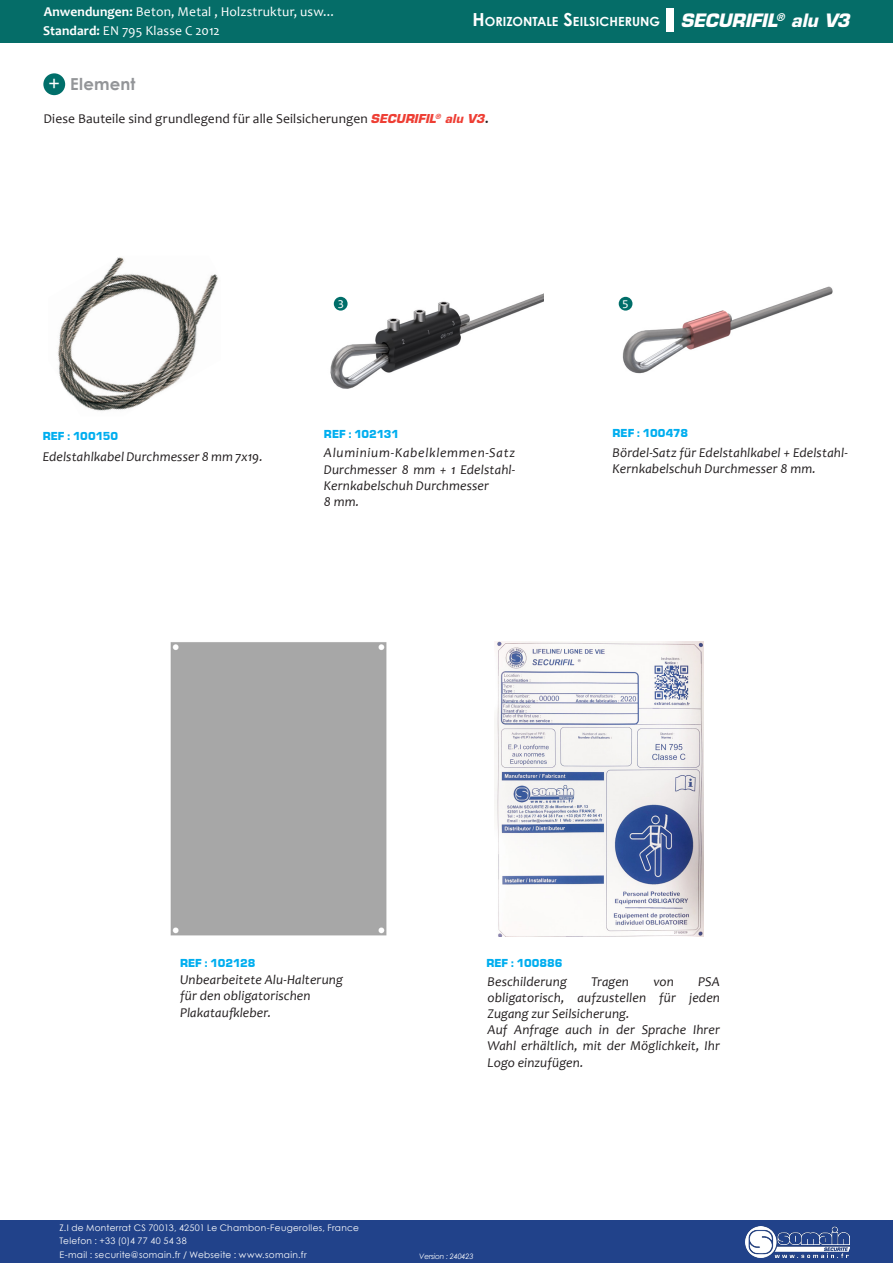
<style>
.page{position:relative;width:893px;height:1263px;background:#fff}
.page>*{position:absolute;margin:0;border:0;box-sizing:border-box;transform-origin:0 0}
.t1{font:19.5px "Eurostile";color:#fff}
.t2{font:italic 700 18px "Eurostile LT Std";letter-spacing:-.01em;color:#fff}
.t3{font:700 16.5px "Century Gothic";letter-spacing:.01em;color:#939598}
.t4{font:italic 13.5px/16.2px "Candara";letter-spacing:.01em;color:#231f20;text-align:justify}
.t5{font:13.5px/18.9px "Candara";letter-spacing:.01em;color:#fff}
.t6{font:13.5px "Candara";letter-spacing:.01em;color:#231f20}
.t7{font:700 12.6px "Century Gothic";color:#fff}
.t8{font:900 12px "Eurostile Becker";color:#00aeef}
.t9{font:12px "Consolas";color:#fff}
.t10{font:9px/13.5px "Century Gothic";letter-spacing:.03em;color:#fff}
.t11{font:italic 7.5px "Century Gothic";letter-spacing:-.025em;color:#fff}
.s1{font-weight:700}
.s2{font-size:18px}
.s3{font-family:"Eurostile LT Std";font-weight:700;font-style:italic;font-size:12px;color:#ee3e34}
</style>
<div class="page">
<div style="left:0;top:0;width:893px;height:43px;background:#056d68"></div>
<div style="left:666px;top:9px;width:7px;height:23px;background:#fff"></div>
<div style="left:0;top:1220px;width:893px;height:43px;background:#21428a"></div>
<img style="left:745px;top:1226px;width:105px;height:31px">
<img style="left:495px;top:641px;width:209px;height:295px">
<div style="left:170px;top:642px;width:217px;height:294px;background:#a7a7a7"></div>
<div style="left:43px;top:73px;width:22px;height:22px;background:#006f6a;border-radius:50%"></div>
<img style="left:58px;top:257px;width:160px;height:154px">
<img style="left:330px;top:294px;width:213px;height:95px">
<img style="left:618px;top:286px;width:215px;height:88px">
<div style="left:334px;top:297px;width:14px;height:14px;background:#006e69;border-radius:50%"></div>
<div style="left:619px;top:297px;width:13px;height:14px;background:#006e69;border-radius:50%"></div>
<p class="t5" style="left:43px;top:2px;width:292px"><span class="s1">Anwendungen:</span> Beton, Metal , Holzstruktur, usw...<br><span class="s1">Standard:</span> EN 795 Klasse C 2012</p>
<p class="t7" style="left:473px;top:12px;width:189px"><span class="s2">H</span>ORIZONTALE <span class="s2">S</span>EILSICH ERUNG</p>
<p class="t1" style="left:49px;top:71px;width:13px">+</p>
<p class="t3" style="left:70px;top:72px;width:67px">Element</p>
<p class="t6" style="left:43px;top:111px;width:447px">Diese Bauteile sind grundlegend für alle Seilsicherungen <span class="s3">SECURIFIL</span><sup>®</sup> <span class="s3">alu V3</span><span class="s1">.</span></p>
<h2 class="t2" style="left:680px;top:10px;width:170px">SECURIFIL<sup>®</sup> alu V3</h2>
<p class="t9" style="left:337px;top:296px;width:8px">3</p>
<p class="t9" style="left:622px;top:296px;width:8px">5</p>
<p class="t8" style="left:43px;top:430px;width:77px">REF : 100150</p>
<p class="t4" style="left:43px;top:448px;width:222px">Edelstahlkabel Durchmesser 8 mm 7x19.</p>
<p class="t8" style="left:324px;top:427px;width:77px">REF : 102131</p>
<p class="t4" style="left:324px;top:445px;width:193px">Aluminium-Kabelklemmen-Satz Durchmesser 8 mm + 1 Edelstahl-Kernkabelschuh Durchmesser</p>
<p class="t4" style="left:324px;top:493px;width:37px">8 mm.</p>
<p class="t8" style="left:612px;top:426px;width:77px">REF : 100478</p>
<p class="t4" style="left:612px;top:444px;width:237px">Bördel-Satz für Edelstahlkabel + Edelstahl-</p>
<p class="t4" style="left:612px;top:460px;width:205px">Kernkabelschuh Durchmesser 8 mm.</p>
<p class="t8" style="left:180px;top:956px;width:77px">REF : 102128</p>
<p class="t8" style="left:486px;top:956px;width:77px">REF : 100886</p>
<p class="t4" style="left:180px;top:972px;width:164px">Unbearbeitete Alu-Halterung</p>
<p class="t4" style="left:180px;top:988px;width:132px">für den obligatorischen</p>
<p class="t4" style="left:180px;top:1004px;width:92px">Plakataufkleber.</p>
<p class="t4" style="left:488px;top:973px;width:81px">Beschilderung</p>
<p class="t4" style="left:591px;top:973px;width:39px">Tragen</p>
<p class="t4" style="left:653px;top:973px;width:22px">von</p>
<p class="t4" style="left:488px;top:973px;width:234px;text-indent:211px">PSA obligatorisch, aufzustellen für jeden Zugang zur Seilsicherung.</p>
<p class="t4" style="left:488px;top:1021px;width:234px">Auf Anfrage auch in der Sprache Ihrer Wahl erhältlich, mit der Möglichkeit, Ihr Logo einzufügen.</p>
<p class="t10" style="left:60px;top:1221px;width:301px">Z.I de Monterrat CS 70013, 42501 Le Chambon-Feugerolles, France<br>Telefon : +33 (0)4 77 40 54 38<br>E-mail : securite@somain.fr / Webseite : www.somain.fr</p>
<p class="t11" style="left:419px;top:1250px;width:56px">Version : 240423</p>
</div>
